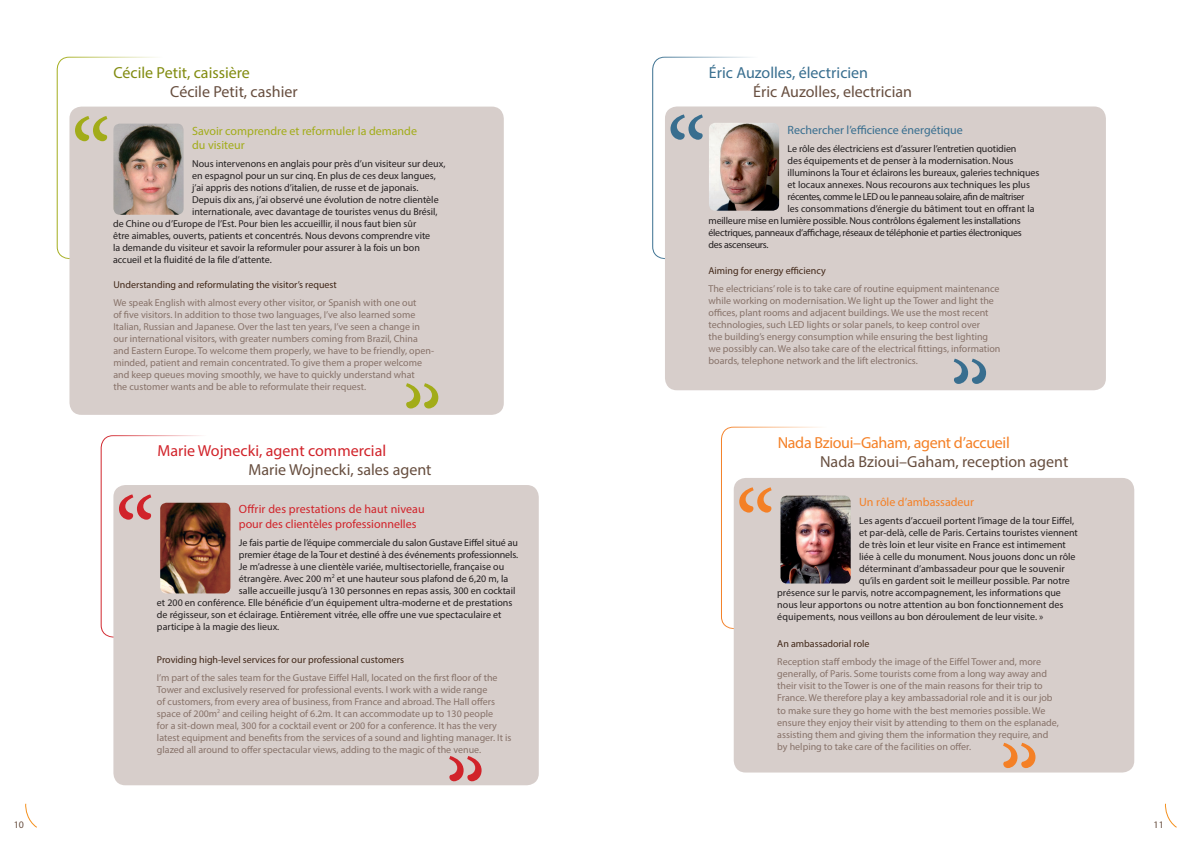
<style>
.page{position:relative;width:1191px;height:842px;background:#fff}
.page>*{position:absolute;margin:0;border:0;box-sizing:border-box;transform-origin:0 0}
.t1{font:16px "Myriad Pro";color:#674e3f}
.t2{font:16px "Myriad Pro";letter-spacing:-.02em;color:#f48026}
.t3{font:16px "Myriad Pro";color:#d1232a}
.t4{font:16px "Myriad Pro";color:#386e8f}
.t5{font:16px "Myriad Pro";color:#818b0f}
.t6{font:12px/14.4px "Myriad Pro";color:#d1232a}
.t7{font:12px/14.4px "Myriad Pro";color:#a2ac19}
.t8{font:12px "Myriad Pro";color:#386e8f}
.t9{font:12px "Myriad Pro";color:#f48026}
.t10{font:10px/12px "Myriad Pro";color:#877269}
.t11{font:10px "Myriad Pro";color:#231f20}
.t12{font:10px "Myriad Pro";color:#412718}
.t13{font:10px "Myriad Pro";letter-spacing:-.03em;color:#231f20}
.t14{font:10px "Myriad Pro";letter-spacing:-.02em;color:#231f20}
.t15{font:10px "Myriad Pro";letter-spacing:-.04em;color:#231f20}
.t16{font:10px "Myriad Pro";color:#674e3f}
</style>
<div class="page">
<div style="left:113px;top:485px;width:426px;height:300px;background:#d7cecb;border-radius:12px"></div>
<div style="left:733px;top:478px;width:401px;height:294px;background:#d7cecb;border-radius:12px"></div>
<svg style="left:119px;top:494px;width:32px;height:26px"></svg>
<svg style="left:739px;top:487px;width:32px;height:26px"></svg>
<svg style="left:1165px;top:803px;width:12px;height:25px"></svg>
<svg style="left:25px;top:803px;width:12px;height:25px"></svg>
<svg style="left:449px;top:756px;width:32px;height:25px"></svg>
<svg style="left:1003px;top:743px;width:32px;height:25px"></svg>
<img style="left:160px;top:503px;width:70px;height:90px">
<img style="left:780px;top:496px;width:70px;height:87px">
<div style="left:665px;top:106px;width:441px;height:284px;background:#d7cecb;border-radius:12px"></div>
<svg style="left:670px;top:114px;width:33px;height:26px"></svg>
<svg style="left:953px;top:359px;width:33px;height:25px"></svg>
<img style="left:709px;top:123px;width:70px;height:88px">
<div style="left:69px;top:107px;width:435px;height:308px;background:#d7cecb;border-radius:12px"></div>
<svg style="left:75px;top:116px;width:32px;height:25px"></svg>
<svg style="left:406px;top:383px;width:32px;height:25px"></svg>
<img style="left:113px;top:124px;width:71px;height:91px">
<h1 class="t5" style="left:113px;top:62px;width:138px">Cécile Petit, caissière</h1>
<h1 class="t1" style="left:170px;top:82px;width:129px">Cécile Petit, cashier</h1>
<p class="t7" style="left:192px;top:123px;width:226px">Savoir comprendre et reformuler la demande du visiteur</p>
<p class="t11" style="left:192px;top:158px;width:255px">Nous intervenons en anglais pour près d’un visiteur sur deux,</p>
<p class="t11" style="left:192px;top:170px;width:245px">en espagnol pour un sur cinq. En plus de ces deux langues,</p>
<p class="t11" style="left:192px;top:182px;width:228px">j’ai appris des notions d’italien, de russe et de japonais.</p>
<p class="t11" style="left:192px;top:194px;width:248px">Depuis dix ans, j’ai observé une évolution de notre clientèle</p>
<p class="t11" style="left:192px;top:206px;width:247px">internationale, avec davantage de touristes venus du Brésil,</p>
<p class="t11" style="left:113px;top:218px;width:305px">de Chine ou d’Europe de l’Est. Pour bien les accueillir, il nous faut bien sûr</p>
<p class="t11" style="left:113px;top:230px;width:319px">être aimables, ouverts, patients et concentrés. Nous devons comprendre vite</p>
<p class="t11" style="left:113px;top:242px;width:308px">la demande du visiteur et savoir la reformuler pour assurer à la fois un bon</p>
<p class="t11" style="left:113px;top:254px;width:160px">accueil et la fluidité de la file d’attente.</p>
<p class="t12" style="left:113px;top:278px;width:225px">Understanding and reformulating the visitor’s request</p>
<p class="t10" style="left:113px;top:296px;width:322px">We speak English with almost every other visitor, or Spanish with one out<br>of five visitors. In addition to those two languages, I’ve also learned some Italian, Russian and Japanese. Over the last ten years, I’ve seen a change in our international visitors, with greater numbers coming from Brazil, China and Eastern Europe. To welcome them properly, we have to be friendly, open&shy;minded, patient and remain concentrated. To give them a proper welcome and keep queues moving smoothly, we have to quickly understand what<br>the customer wants and be able to reformulate their request.</p>
<h1 class="t3" style="left:157px;top:441px;width:230px">Marie Wojnecki, agent commercial</h1>
<h1 class="t1" style="left:248px;top:460px;width:184px">Marie Wojnecki, sales agent</h1>
<p class="t6" style="left:239px;top:502px;width:187px">Offrir des prestations de haut niveau pour des clientèles professionnelles</p>
<p class="t11" style="left:239px;top:536px;width:281px">Je fais partie de l’équipe commerciale du salon Gustave Eiffel situé au</p>
<p class="t11" style="left:239px;top:548px;width:281px">premier étage de la Tour et destiné à des événements professionnels.</p>
<p class="t11" style="left:239px;top:560px;width:267px">Je m’adresse à une clientèle variée, multisectorielle, française ou</p>
<p class="t11" style="left:239px;top:572px;width:271px">étrangère. Avec 200 m<sup>2</sup> et une hauteur sous plafond de 6,20 m, la</p>
<p class="t11" style="left:239px;top:584px;width:278px">salle accueille jusqu’à 130 personnes en repas assis, 300 en cocktail</p>
<p class="t11" style="left:157px;top:596px;width:357px">et 200 en conférence. Elle bénéficie d’un équipement ultra-moderne et de prestations</p>
<p class="t11" style="left:157px;top:608px;width:346px">de régisseur, son et éclairage. Entièrement vitrée, elle offre une vue spectaculaire et</p>
<p class="t11" style="left:157px;top:620px;width:124px">participe à la magie des lieux.</p>
<p class="t12" style="left:157px;top:653px;width:249px">Providing high-level services for our professional customers</p>
<p class="t10" style="left:157px;top:671px;width:356px">I’m part of the sales team for the Gustave Eiffel Hall, located on the first floor of the Tower and exclusively reserved for professional events. I work with a wide range<br>of customers, from every area of business, from France and abroad. The Hall offers space of 200m<sup>2</sup> and ceiling height of 6.2m. It can accommodate up to 130 people<br>for a sit-down meal, 300 for a cocktail event or 200 for a conference. It has the very latest equipment and benefits from the services of a sound and lighting manager. It is glazed all around to offer spectacular views, adding to the magic of the venue.</p>
<h1 class="t4" style="left:709px;top:62px;width:161px">Éric Auzolles, électricien</h1>
<h1 class="t1" style="left:753px;top:82px;width:160px">Éric Auzolles, electrician</h1>
<p class="t8" style="left:787px;top:122px;width:177px">Rechercher l’efficience énergétique</p>
<p class="t11" style="left:787px;top:142px;width:230px">Le rôle des électriciens est d’assurer l’entretien quotidien</p>
<p class="t11" style="left:787px;top:154px;width:227px">des équipements et de penser à la modernisation. Nous</p>
<p class="t11" style="left:787px;top:166px;width:253px">illuminons la Tour et éclairons les bureaux, galeries techniques</p>
<p class="t11" style="left:787px;top:178px;width:244px">et locaux annexes. Nous recourons aux techniques les plus</p>
<p class="t15" style="left:787px;top:190px;width:238px">récentes, comme le LED ou le panneau solaire, afin de maîtriser</p>
<p class="t11" style="left:787px;top:202px;width:248px">les consommations d’énergie du bâtiment tout en offrant la</p>
<p class="t14" style="left:708px;top:214px;width:314px">meilleure mise en lumière possible. Nous contrôlons également les installations</p>
<p class="t13" style="left:708px;top:226px;width:315px">électriques, panneaux d’affichage, réseaux de téléphonie et parties électroniques</p>
<p class="t13" style="left:708px;top:238px;width:61px">des ascenseurs.</p>
<p class="t12" style="left:708px;top:264px;width:119px">Aiming for energy efficiency</p>
<p class="t10" style="left:708px;top:282px;width:293px">The electricians’ role is to take care of routine equipment maintenance while working on modernisation. We light up the Tower and light the offices, plant rooms and adjacent buildings. We use the most recent technologies, such LED lights or solar panels, to keep control over<br>the building’s energy consumption while ensuring the best lighting we possibly can. We also take care of the electrical fittings, information boards, telephone network and the lift electronics.</p>
<h1 class="t2" style="left:777px;top:432px;width:234px">Nada Bzioui–Gaham, agent d’accueil</h1>
<h1 class="t1" style="left:820px;top:452px;width:250px">Nada Bzioui–Gaham, reception agent</h1>
<p class="t9" style="left:859px;top:495px;width:116px">Un rôle d’ambassadeur</p>
<p class="t11" style="left:859px;top:514px;width:216px">Les agents d’accueil portent l’image de la tour Eiffel,</p>
<p class="t11" style="left:859px;top:526px;width:220px">et par-delà, celle de Paris. Certains touristes viennent</p>
<p class="t11" style="left:859px;top:538px;width:208px">de très loin et leur visite en France est intimement</p>
<p class="t11" style="left:859px;top:550px;width:218px">liée à celle du monument. Nous jouons donc un rôle</p>
<p class="t11" style="left:859px;top:562px;width:207px">déterminant d’ambassadeur pour que le souvenir</p>
<p class="t11" style="left:859px;top:574px;width:212px">qu’ils en gardent soit le meilleur possible. Par notre</p>
<p class="t11" style="left:777px;top:586px;width:285px">présence sur le parvis, notre accompagnement, les informations que</p>
<p class="t11" style="left:777px;top:598px;width:288px">nous leur apportons ou notre attention au bon fonctionnement des</p>
<p class="t11" style="left:777px;top:610px;width:268px">équipements, nous veillons au bon déroulement de leur visite. »</p>
<p class="t12" style="left:777px;top:638px;width:94px">An ambassadorial role</p>
<p class="t10" style="left:777px;top:656px;width:283px">Reception staff embody the image of the Eiffel Tower and, more generally, of Paris. Some tourists come from a long way away and their visit to the Tower is one of the main reasons for their trip to France. We therefore play a key ambassadorial role and it is our job to make sure they go home with the best memories possible. We ensure they enjoy their visit by attending to them on the esplanade, assisting them and giving them the information they require, and by helping to take care of the facilities on offer.</p>
<p class="t16" style="left:14px;top:818px;width:12px">10</p>
<p class="t16" style="left:1153px;top:818px;width:12px">11</p>
</div>
